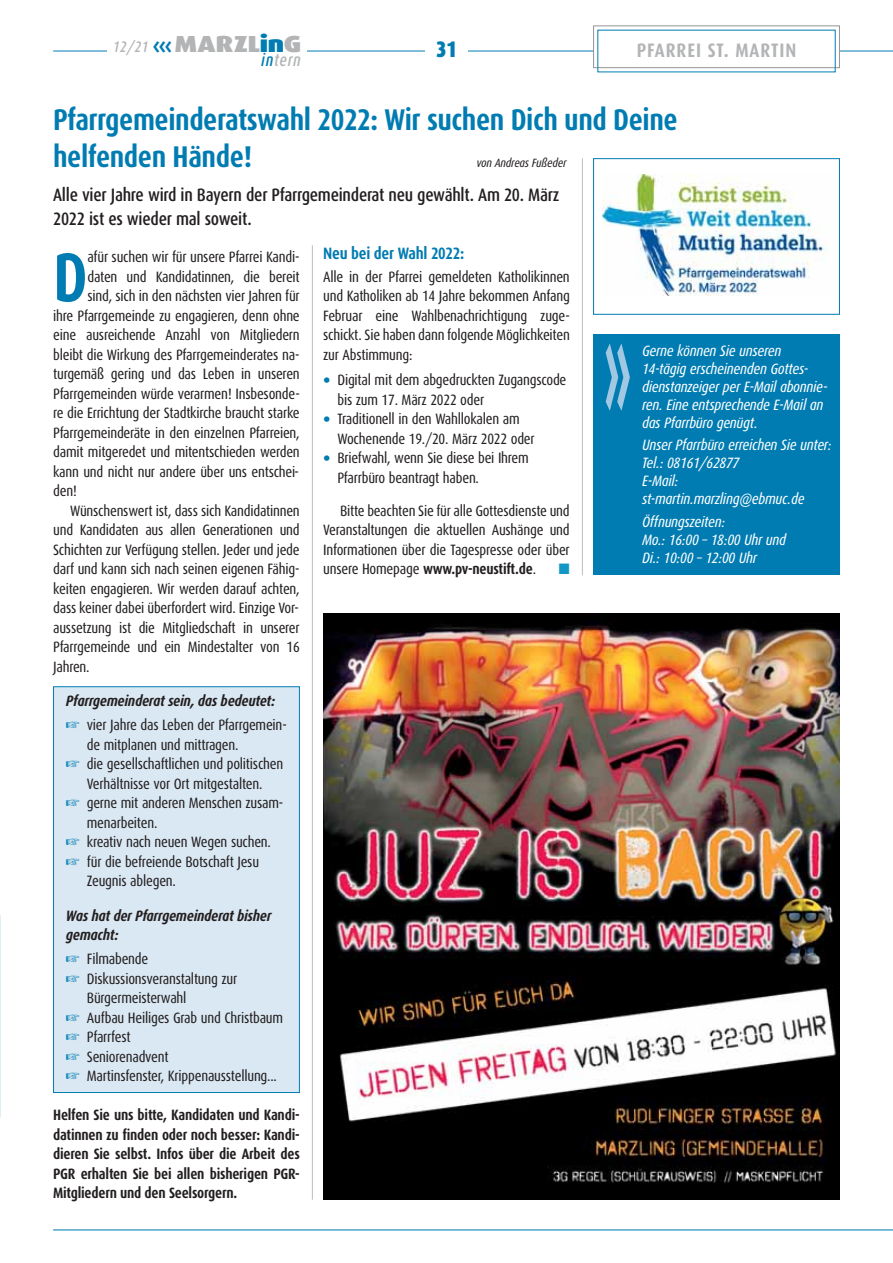
<style>
.page{position:relative;width:893px;height:1263px;background:#fff}
.page>*{position:absolute;margin:0;border:0;box-sizing:border-box;transform-origin:0 0}
.t1{font:700 157.95px "Dax Condensed";color:#a0c8e2;scale:.4 1}
.t2{font:700 69.15px "Dax Condensed";color:#007cb2;scale:.93 1}
.t3{font:700 30px/37.5px "Dax Condensed";letter-spacing:-.015em;color:#007cb2}
.t4{font:900 23.25px "Dax Wide";letter-spacing:-.01em;color:#b2b4b6}
.t5{font:900 22.5px "Dax Condensed";color:#007cb2}
.t6{font:700 19.5px "Dax Condensed";letter-spacing:.05em;color:#b2b4b6}
.t7{font:500 18px/24px "Dax Condensed";letter-spacing:-.015em;color:#231f20}
.t8{font:italic 500 17.55px "Dax Condensed";letter-spacing:.05em;color:#b2b4b6;scale:.91 1}
.t9{font:700 16.5px "Dax Condensed";letter-spacing:-.015em;color:#007cb2}
.t10{font:15px/19.5px "Dax Condensed";letter-spacing:-.015em;color:#231f20}
.t11{font:italic 15px/18px "Dax Condensed";letter-spacing:-.015em;color:#fff}
.t12{font:700 15px/19.5px "Dax Condensed";letter-spacing:-.015em;color:#231f20;text-align:justify}
.t13{font:italic 700 15px/24px "Dax Condensed";letter-spacing:-.015em;color:#231f20}
.t14{font:15px "Zapf Dingbats ITC";color:#1597c5;scale:.95 1}
.t15{font:italic 12px "Dax Condensed";letter-spacing:-.015em;color:#231f20}
.s1{font-family:"Dax Condensed";font-weight:500;font-style:italic;font-size:15.3px}
.s2{font-weight:700;font-size:24.3px;color:#007cb2}
.s3{color:#007cb2}
.s4{font-weight:400;font-style:normal}
.s5{font-weight:700;font-size:19.5px;color:#007cb2}
.s6{font-weight:700}
</style>
<div class="page">
<div style="left:54px;top:687px;width:245px;height:405px;background:#dae8f3"></div>
<div style="left:53px;top:686px;width:247px;height:407px;border:1px solid #007cb2"></div>
<img style="left:323px;top:614px;width:517px;height:585px">
<hr style="left:53px;top:51px;width:840px;height:1px;background:#007cb2">
<div style="left:108px;top:45px;width:199px;height:16px;background:#fff"></div>
<div style="left:594px;top:26px;width:245px;height:41px;background:#fff"></div>
<div style="left:593px;top:26px;width:247px;height:42px;border:1px solid #939598"></div>
<div style="left:425px;top:30px;width:43px;height:42px;background:#fff"></div>
<hr style="left:53px;top:1229px;width:840px;height:1px;background:#007cb2">
<hr style="left:582px;top:158px;width:1px;height:417px;background:#bbbdc0">
<svg style="left:0;top:915px;width:1px;height:202px"></svg>
<div style="left:593px;top:334px;width:247px;height:241px;background:#007cb2"></div>
<img style="left:602px;top:174px;width:226px;height:122px">
<div style="left:593px;top:158px;width:247px;height:157px;border:1px solid #007cb2"></div>
<hr style="left:312px;top:245px;width:1px;height:955px;background:#bbbdc0">
<h3 class="t4" style="left:113px;top:36px;width:190px"><span class="s1">12/21</span> <span class="s2">‹‹‹</span>MARZL<span class="s3">in</span>G</h3>
<h3 class="t5" style="left:436px;top:42px;width:22px">31</h3>
<h3 class="t6" style="left:637px;top:40px;width:161px">PFARREI ST. MARTIN</h3>
<p class="t8" style="left:261px;top:52px;width:45px"><span class="s3">in</span>tern</p>
<h3 class="t3" style="left:53px;top:102px;width:626px">Pfarrgemeinderatswahl 2022: Wir suchen Dich und Deine helfenden Hände!</h3>
<p class="t15" style="left:476px;top:157px;width:92px">von Andreas Fußeder</p>
<p class="t7" style="left:53px;top:184px;width:508px">Alle vier Jahre wird in Bayern der Pfarrgemeinderat neu gewählt. Am 20. März<br>2022 ist es wieder mal soweit.</p>
<h2 class="t2" style="left:53px;top:243px;width:39px">D</h2>
<p class="t10" style="left:87px;top:248px;width:214px">afür suchen wir für unsere Pfarrei Kandi-</p>
<p class="t10" style="left:87px;top:268px;width:214px">daten und Kandidatinnen, die bereit</p>
<p class="t10" style="left:87px;top:287px;width:214px">sind, sich in den nächsten vier Jahren für</p>
<p class="t10" style="left:53px;top:307px;width:248px">ihre Pfarrgemeinde zu engagieren, denn ohne</p>
<p class="t10" style="left:53px;top:326px;width:248px">eine ausreichende Anzahl von Mitgliedern</p>
<p class="t10" style="left:53px;top:346px;width:248px">bleibt die Wirkung des Pfarrgemeinderates na-</p>
<p class="t10" style="left:53px;top:365px;width:248px">turgemäß gering und das Leben in unseren</p>
<p class="t10" style="left:53px;top:385px;width:248px">Pfarrgemeinden würde verarmen! Insbesonde-</p>
<p class="t10" style="left:53px;top:404px;width:248px">re die Errichtung der Stadtkirche braucht starke</p>
<p class="t10" style="left:53px;top:424px;width:248px">Pfarrgemeinderäte in den einzelnen Pfarreien,</p>
<p class="t10" style="left:53px;top:443px;width:248px">damit mitgeredet und mitentschieden werden</p>
<p class="t10" style="left:53px;top:463px;width:247px">kann und nicht nur andere über uns entschei-</p>
<p class="t10" style="left:53px;top:482px;width:25px">den!</p>
<p class="t10" style="left:70px;top:502px;width:231px">Wünschenswert ist, dass sich Kandidatinnen</p>
<p class="t10" style="left:53px;top:521px;width:248px">und Kandidaten aus allen Generationen und</p>
<p class="t10" style="left:53px;top:541px;width:248px">Schichten zur Verfügung stellen. Jeder und jede</p>
<p class="t10" style="left:53px;top:560px;width:248px">darf und kann sich nach seinen eigenen Fähig-</p>
<p class="t10" style="left:53px;top:580px;width:248px">keiten engagieren. Wir werden darauf achten,</p>
<p class="t10" style="left:53px;top:599px;width:247px">dass keiner dabei überfordert wird. Einzige Vor-</p>
<p class="t10" style="left:53px;top:619px;width:248px">aussetzung ist die Mitgliedschaft in unserer</p>
<p class="t10" style="left:53px;top:638px;width:248px">Pfarrgemeinde und ein Mindestalter von 16</p>
<p class="t10" style="left:53px;top:658px;width:38px">Jahren.</p>
<p class="t13" style="left:66px;top:690px;width:222px">Pfarrgemeinderat sein, das bedeutet: <span class="s3">☞</span> <span class="s4">vier Jahre das Leben der Pfarrgemein-</span></p>
<p class="t10" style="left:87px;top:736px;width:153px">de mitplanen und mittragen.</p>
<p class="t10" style="left:66px;top:755px;width:219px"><span class="s3">☞</span> die gesellschaftlichen und politischen</p>
<p class="t10" style="left:87px;top:775px;width:177px">Verhältnisse vor Ort mitgestalten.</p>
<p class="t10" style="left:66px;top:794px;width:219px"><span class="s3">☞</span> gerne mit anderen Menschen zusam-</p>
<p class="t10" style="left:87px;top:814px;width:72px">menarbeiten.</p>
<p class="t10" style="left:66px;top:833px;width:207px"><span class="s3">☞</span> kreativ nach neuen Wegen suchen.</p>
<p class="t10" style="left:66px;top:853px;width:195px"><span class="s3">☞</span> für die befreiende Botschaft Jesu</p>
<p class="t10" style="left:87px;top:872px;width:91px">Zeugnis ablegen.</p>
<p class="t13" style="left:66px;top:907px;width:207px;line-height:19.5px">Was hat der Pfarrgemeinderat bisher gemacht:</p>
<p class="t10" style="left:66px;top:950px;width:84px"><span class="s3">☞</span> Filmabende</p>
<p class="t10" style="left:66px;top:970px;width:173px"><span class="s3">☞</span> Diskussionsveranstaltung zur</p>
<p class="t10" style="left:87px;top:989px;width:101px">Bürgermeisterwahl</p>
<p class="t10" style="left:66px;top:1009px;width:219px"><span class="s3">☞</span> Aufbau Heiliges Grab und Christbaum</p>
<p class="t10" style="left:66px;top:1028px;width:66px"><span class="s3">☞</span> Pfarrfest</p>
<p class="t10" style="left:66px;top:1048px;width:104px"><span class="s3">☞</span> Seniorenadvent</p>
<p class="t10" style="left:66px;top:1067px;width:213px"><span class="s3">☞</span> Martinsfenster, Krippenausstellung...</p>
<p class="t12" style="left:53px;top:1106px;width:248px">Helfen Sie uns bitte, Kandidaten und Kandi&shy;datinnen zu finden oder noch besser: Kandi&shy;dieren Sie selbst. Infos über die Arbeit des PGR erhalten Sie bei allen bisherigen PGR-Mitgliedern und den Seelsorgern.</p>
<p class="t9" style="left:323px;top:245px;width:143px">Neu bei der Wahl 2022:</p>
<p class="t10" style="left:323px;top:268px;width:248px;text-align:justify">Alle in der Pfarrei gemeldeten Katholikinnen und Katholiken ab 14 Jahre bekommen Anfang Februar eine Wahlbenachrichtigung zuge&shy;schickt. Sie haben dann folgende Möglichkeiten zur Abstimmung:</p>
<p class="t10" style="left:337px;top:371px;width:231px;text-indent:-14px"><span class="s5">•</span> Digital mit dem abgedruckten Zugangscode bis zum 17. März 2022 oder</p>
<p class="t10" style="left:337px;top:410px;width:199px;text-indent:-14px"><span class="s5">•</span> Traditionell in den Wahllokalen am<br>Wochenende 19./20. März 2022 oder</p>
<p class="t10" style="left:337px;top:449px;width:193px;text-indent:-14px"><span class="s5">•</span> Briefwahl, wenn Sie diese bei Ihrem<br>Pfarrbüro beantragt haben.</p>
<p class="t10" style="left:323px;top:502px;width:248px;text-align:justify;text-indent:17px">Bitte beachten Sie für alle Gottesdienste und Veranstaltungen die aktuellen Aushänge und Informationen über die Tagespresse oder über unsere Homepage <span class="s6">www.pv-neustift.de</span>.</p>
<p class="t14" style="left:559px;top:564px;width:13px">■</p>
<h1 class="t1" style="left:602px;top:296px;width:77px">»</h1>
<p class="t11" style="left:642px;top:343px;width:187px">Gerne können Sie unseren<br>14-tägig erscheinenden Gottes&shy;dienstanzeiger per E-Mail abonnie&shy;ren. Eine entsprechende E-Mail an das Pfarrbüro genügt.</p>
<p class="t11" style="left:642px;top:437px;width:191px">Unser Pfarrbüro erreichen Sie unter:<br>Tel.: 08161/62877<br>E-Mail: st-martin.marzling@ebmuc.de</p>
<p class="t11" style="left:642px;top:513px;width:145px">Öffnungszeiten:<br>Mo.: 16:00 – 18:00 Uhr und<br>Di.: 10:00 – 12:00 Uhr</p>
</div>
